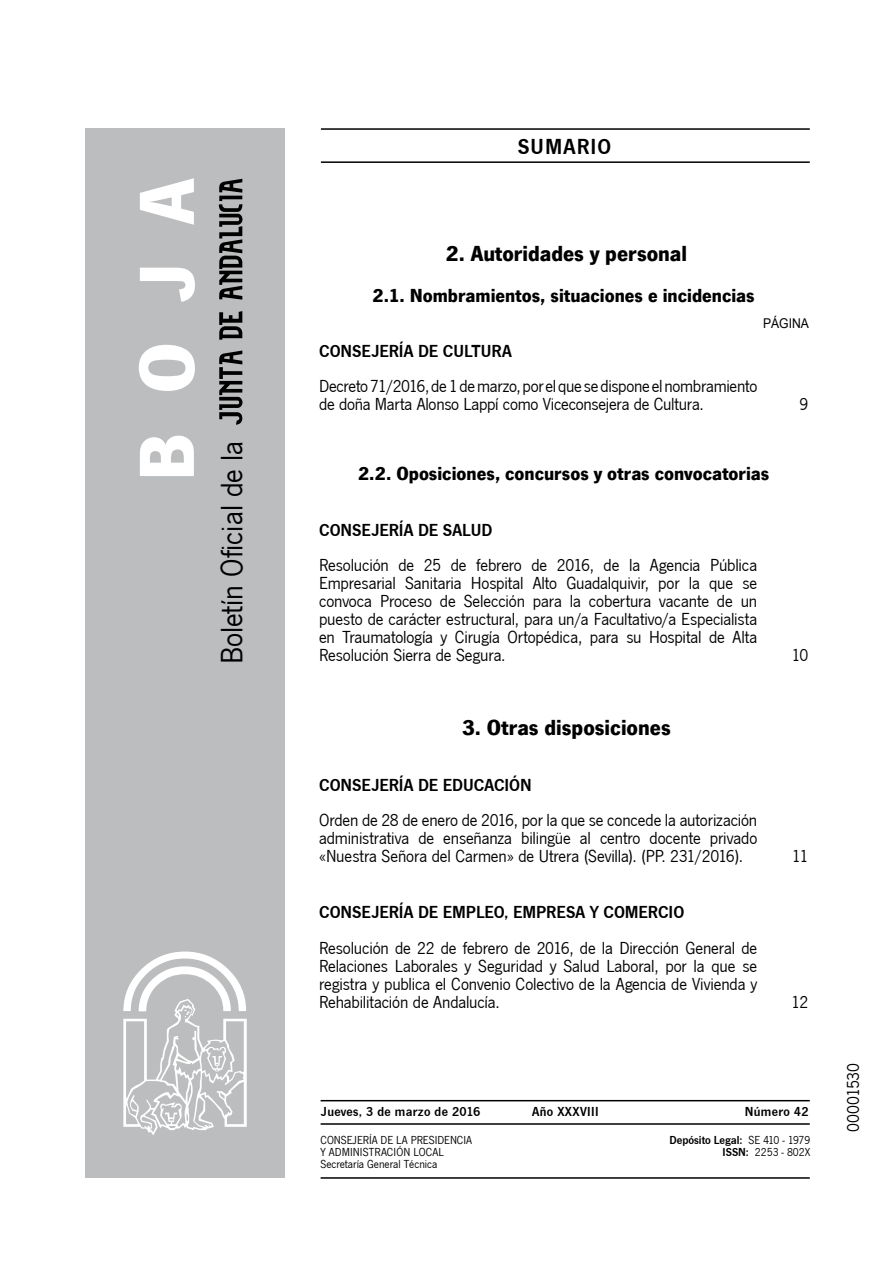
<style>
.page{position:relative;width:893px;height:1263px;background:#fff}
.page>*{position:absolute;margin:0;border:0;box-sizing:border-box;transform-origin:0 0}
.t1{font:700 81px "News Got T";color:#fff}
.t2{font:31.95px "News Got T";color:#000}
.t3{font:700 22.5px "News Got T";color:#000}
.t4{font:600 22.5px "News Got T";letter-spacing:.05em;color:#000}
.t5{font:700 19.5px "News Got T";color:#000}
.t6{font:18px/18px "News Got T";letter-spacing:-.01em;color:#000;text-align:justify}
.t7{font:600 18px "News Got T";letter-spacing:.005em;color:#000}
.t8{font:600 13.5px "News Got T";letter-spacing:.025em;color:#000}
.t9{font:13.5px "Arial";color:#000;scale:.9 1}
.t10{font:12px/12px "News Got T";color:#000}
.t11{font:600 12px/12px "News Got T";color:#000;text-align:right}
.s1{font-weight:400}
</style>
<div class="page">
<hr style="left:321px;top:128px;width:488px;height:2px;background:#000">
<hr style="left:321px;top:161px;width:488px;height:2px;background:#000">
<div style="left:85px;top:128px;width:200px;height:1050px;background:#bcbdbe"></div>
<svg style="left:219px;top:351px;width:23px;height:74px"></svg>
<svg style="left:219px;top:311px;width:23px;height:29px"></svg>
<svg style="left:219px;top:179px;width:23px;height:121px"></svg>
<svg style="left:123px;top:952px;width:124px;height:183px"></svg>
<hr style="left:320px;top:1100px;width:489px;height:1px;background:#000">
<hr style="left:320px;top:1177px;width:489px;height:2px;background:#000">
<hr style="left:320px;top:1123px;width:489px;height:2px;background:#000">
<h1 class="t1" style="left:119px;top:481px;width:305px;rotate:-90deg">BOJA</h1>
<h2 class="t2" style="left:214px;top:664px;width:225px;rotate:-90deg">Boletín Oficial de la</h2>
<p class="t4" style="left:517px;top:134px;width:95px">SUMARIO</p>
<p class="t3" style="left:446px;top:240px;width:243px">2. Autoridades y personal</p>
<p class="t5" style="left:372px;top:284px;width:384px">2.1. Nombramientos, situaciones e incidencias</p>
<p class="t9" style="left:763px;top:314px;width:53px">PÁGINA</p>
<p class="t7" style="left:319px;top:340px;width:173px">CONSEJERÍA DE CULTURA</p>
<p class="t6" style="left:319px;top:377px;width:439px">Decreto 71/2016, de 1 de marzo, por el que se dispone el nombramiento de doña Marta Alonso Lappí como Viceconsejera de Cultura.</p>
<p class="t5" style="left:358px;top:462px;width:413px">2.2. Oposiciones, concursos y otras convocatorias</p>
<p class="t7" style="left:319px;top:520px;width:145px">CONSEJERÍA DE SALUD</p>
<p class="t6" style="left:319px;top:557px;width:439px">Resolución de 25 de febrero de 2016, de la Agencia Pública Empresarial Sanitaria Hospital Alto Guadalquivir, por la que se convoca Proceso de Selección para la cobertura vacante de un puesto de carácter estructural, para un/a Facultativo/a Especialista en Traumatología y Cirugía Ortopédica, para su Hospital de Alta Resolución Sierra de Segura.</p>
<p class="t3" style="left:462px;top:714px;width:210px">3. Otras disposiciones</p>
<p class="t7" style="left:319px;top:775px;width:134px">CONSEJERÍA DE EDUCACI</p>
<p class="t7" style="left:509px;top:775px;width:21px">ÓN</p>
<p class="t6" style="left:319px;top:812px;width:440px">Orden de 28 de enero de 2016, por la que se concede la autorización administrativa de enseñanza bilingüe al centro docente privado «Nuestra Señora del Carmen» de Utrera (Sevilla). (PP. 231/2016).</p>
<p class="t7" style="left:319px;top:902px;width:339px">CONSEJERÍA DE EM PLEO, EM PRESA Y COM ERCIO</p>
<p class="t6" style="left:319px;top:939px;width:439px">Resolución de 22 de febrero de 2016, de la Dirección General de Relaciones Laborales y Seguridad y Salud Laboral, por la que se registra y publica el Convenio Colectivo de la Agencia de Vivienda y Rehabilitación de Andalucía.</p>
<p class="t6" style="left:799px;top:395px;width:10px">9</p>
<p class="t6" style="left:791px;top:647px;width:18px">10</p>
<p class="t6" style="left:792px;top:848px;width:18px">11</p>
<p class="t6" style="left:791px;top:993px;width:19px">12</p>
<p class="t8" style="left:321px;top:1104px;width:161px">JUEVES, 3 DE MARZO DE 2016</p>
<p class="t8" style="left:532px;top:1104px;width:68px">AÑO XXXVIII</p>
<p class="t8" style="left:744px;top:1104px;width:65px">NÚMERO 42</p>
<p class="t10" style="left:320px;top:1134px;width:153px">CONSEJERÍA DE LA PRESIDENCIA<br>Y ADMINISTRACIÓN LOCAL<br>Secretaría General Técnica</p>
<p class="t11" style="left:669px;top:1134px;width:142px">DEPÓSITO LEGAL: <span class="s1">SE 410 - 1979<br></span>ISSN: <span class="s1">2253 - 802X</span></p>
<p class="t6" style="left:844px;top:1132px;width:70px;rotate:-90deg">00001530</p>
</div>
